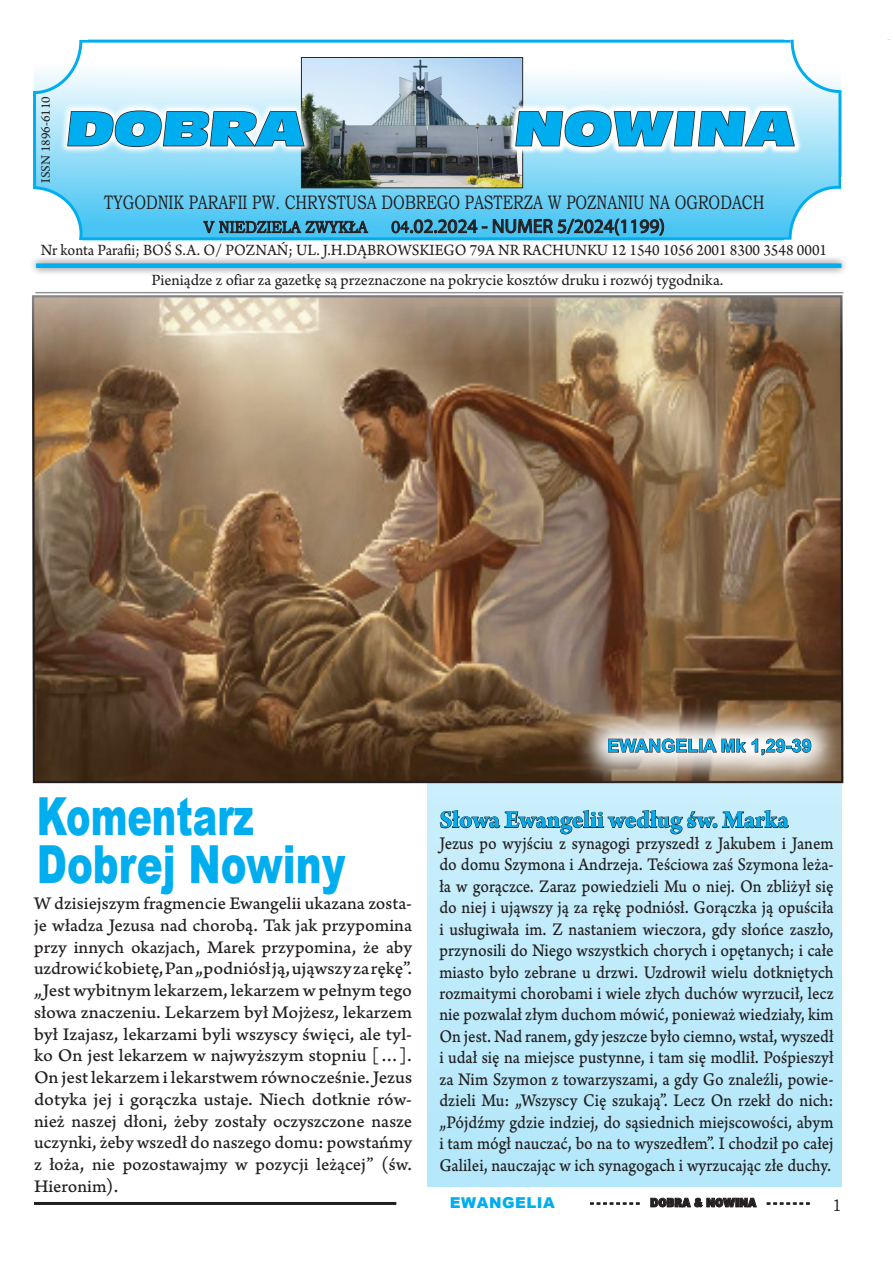
<style>
.page{position:relative;width:893px;height:1263px;background:#fff}
.page>*{position:absolute;margin:0;border:0;box-sizing:border-box;transform-origin:0 0}
.t1{font:900 52.5px "Arial";color:#00aeef;scale:.74 1}
.t2{font:900 52.5px "Arial";color:#00aeef;scale:.7 1}
.t3{font:45px "Antique Olive Compact";color:#00aeef;scale:1.25 1}
.t4{font:700 25.5px "Arno Pro";letter-spacing:-.005em;color:#00aeef}
.t5{font:19.5px "Bookman Old Style";color:#231f20;scale:.75 1}
.t6{font:19.5px "Myriad Pro";color:#231f20}
.t7{font:18.6px/21.5px "Arno Pro Caption";color:#231f20;text-align:justify;scale:.9 1}
.t8{font:18.6px/21.8px "Arno Pro Caption";color:#231f20;text-align:justify}
.t9{font:700 18px "Arial";color:#00aeef}
.t10{font:16.5px "Arno Pro Sm Text";color:#231f20;scale:.95 1}
.t11{font:16.5px "Arno Pro Sm Text";color:#231f20}
.t12{font:16.5px "Bookman Old Style";color:#231f20;scale:.89 1}
.t13{font:16.5px "Bookman Old Style";color:#231f20}
.t14{font:900 15px "Arial";letter-spacing:.035em;color:#00aeef}
.t15{font:13.5px "Arno Pro Sm Text";color:#231f20}
.t16{font:900 12px "EFN Gilead";color:#231f20}
.s1{font-family:"Bookman Old Style";font-size:16.5px}
</style>
<div class="page">
<hr style="left:34px;top:1202px;width:362px;height:3px;background:#231f20">
<svg style="left:590px;top:1202px;width:50px;height:2px"></svg>
<svg style="left:650px;top:1197px;width:107px;height:11px"></svg>
<svg style="left:767px;top:1202px;width:43px;height:2px"></svg>
<div style="left:427px;top:307px;width:414px;height:879px;background:#bdebfb"></div>
<svg style="left:36px;top:156px;width:802px;height:81px;background:#6acef4"></svg>
<img style="left:303px;top:59px;width:218px;height:127px">
<div style="left:301px;top:57px;width:222px;height:131px;border:1px solid #231f20"></div>
<svg style="left:305px;top:101px;width:8px;height:55px"></svg>
<svg style="left:507px;top:102px;width:7px;height:54px"></svg>
<hr style="left:80px;top:40px;width:711px;height:3px;background:#00aeef">
<svg style="left:514px;top:39px;width:377px;height:134px"></svg>
<hr style="left:82px;top:237px;width:709px;height:3px;background:#00aeef">
<svg style="left:783px;top:182px;width:55px;height:112px"></svg>
<svg style="left:34px;top:39px;width:271px;height:117px"></svg>
<hr style="left:33px;top:91px;width:3px;height:97px;background:#00aeef">
<hr style="left:838px;top:91px;width:3px;height:97px;background:#00aeef">
<div style="left:790px;top:187px;width:95px;height:105px;background:#fff;border-radius:50%"></div>
<div style="left:784px;top:240px;width:71px;height:61px;background:#fff"></div>
<svg style="left:203px;top:221px;width:165px;height:12px;background:#37768f"></svg>
<svg style="left:391px;top:215px;width:273px;height:21px;background:#439cbd"></svg>
<div style="left:28px;top:255px;width:821px;height:21px;background:#231f20;opacity:.75"></div>
<div style="left:36px;top:263px;width:805px;height:5px;background:#00aeef"></div>
<hr style="left:35px;top:292px;width:808px;height:1px;background:#919396">
<svg style="left:28px;top:163px;width:55px;height:113px"></svg>
<svg style="left:440px;top:790px;width:349px;height:47px"></svg>
<img style="left:32px;top:294px;width:812px;height:490px">
<svg style="left:573px;top:703px;width:271px;height:87px;background:#a6988a"></svg>
<svg style="left:608px;top:739px;width:108px;height:13px"></svg>
<svg style="left:722px;top:739px;width:24px;height:13px"></svg>
<svg style="left:752px;top:739px;width:59px;height:16px"></svg>
<p class="t15" style="left:38px;top:183px;width:88px;rotate:-90deg">ISSN 1896-6110</p>
<p class="t3" style="left:65px;top:98px;width:198px">DOBRA</p>
<p class="t3" style="left:513px;top:98px;width:232px">NOWINA</p>
<p class="t5" style="left:104px;top:190px;width:882px">TYGODNIK PARAFII PW. CHRYSTUSA DOBREGO PASTERZA W POZNANIU NA OGRODACH</p>
<p class="t12" style="left:204px;top:216px;width:186px">V NIEDZIELA ZWYKŁA</p>
<p class="t6" style="left:391px;top:214px;width:275px"><span class="s1">04</span>.02.2024 - NUMER 5/2024(1199)</p>
<p class="t10" style="left:41px;top:241px;width:829px">Nr konta Parafii; BOŚ S.A. O/ POZNAŃ; UL. J.H.DĄBROWSKIEGO 79A NR RACHUNKU 12 1540 1056 2001 8300 3548 0001</p>
<p class="t11" style="left:151px;top:271px;width:574px">Pieniądze z ofiar za gazetkę są przeznaczone na pokrycie kosztów druku i rozwój tygodnika.</p>
<p class="t2" style="left:37px;top:778px;width:312px">Komentarz</p>
<p class="t1" style="left:37px;top:826px;width:418px">Dobrej Nowiny</p>
<p class="t8" style="left:34px;top:893px;width:380px">W dzisiejszym fragmencie Ewangelii ukazana zosta&shy;je władza Jezusa nad chorobą. Tak jak przypomina przy innych okazjach, Marek przypomina, że aby uzdrowić kobietę, Pan „podniósł ją, ująwszy za rękę”. „Jest wybitnym lekarzem, lekarzem w pełnym tego słowa znaczeniu. Lekarzem był Mojżesz, lekarzem był Izajasz, lekarzami byli wszyscy święci, ale tyl&shy;ko On jest lekarzem w najwyższym stopniu […].<br>On jest lekarzem i lekarstwem równocześnie. Jezus dotyka jej i gorączka ustaje. Niech dotknie rów&shy;nież naszej dłoni, żeby zostały oczyszczone nasze uczynki, żeby wszedł do naszego domu: powstańmy z łoża, nie pozostawajmy w pozycji leżącej” (św.<br>Hieronim).</p>
<p class="t9" style="left:607px;top:733px;width:206px">EWANGELIA Mk 1,29-39</p>
<p class="t4" style="left:439px;top:805px;width:351px">Słowa Ewangelii według św. Marka</p>
<p class="t7" style="left:439px;top:833px;width:440px">Jezus po wyjściu z synagogi przyszedł z Jakubem i Janem do domu Szymona i Andrzeja. Teściowa zaś Szymona leża&shy;ła w gorączce. Zaraz powiedzieli Mu o niej. On zbliżył się do niej i ująwszy ją za rękę podniósł. Gorączka ją opuściła i usługiwała im. Z nastaniem wieczora, gdy słońce zaszło, przynosili do Niego wszystkich chorych i opętanych; i całe miasto było zebrane u drzwi. Uzdrowił wielu dotkniętych rozmaitymi chorobami i wiele złych duchów wyrzucił, lecz nie pozwalał złym duchom mówić, ponieważ wiedziały, kim On jest. Nad ranem, gdy jeszcze było ciemno, wstał, wyszedł i udał się na miejsce pustynne, i tam się modlił. Pośpieszył za Nim Szymon z towarzyszami, a gdy Go znaleźli, powie&shy;dzieli Mu: „Wszyscy Cię szukają”. Lecz On rzekł do nich: „Pójdźmy gdzie indziej, do sąsiednich miejscowości, abym i tam mógł nauczać, bo na to wyszedłem”. I chodził po całej Galilei, nauczając w ich synagogach i wyrzucając złe duchy.</p>
<p class="t14" style="left:450px;top:1191px;width:107px">EWANGELIA</p>
<p class="t16" style="left:590px;top:1195px;width:220px">- - - - - - - - DOBRA &amp; NOWINA - - - - - - -</p>
<p class="t13" style="left:832px;top:1195px;width:12px">1</p>
</div>
